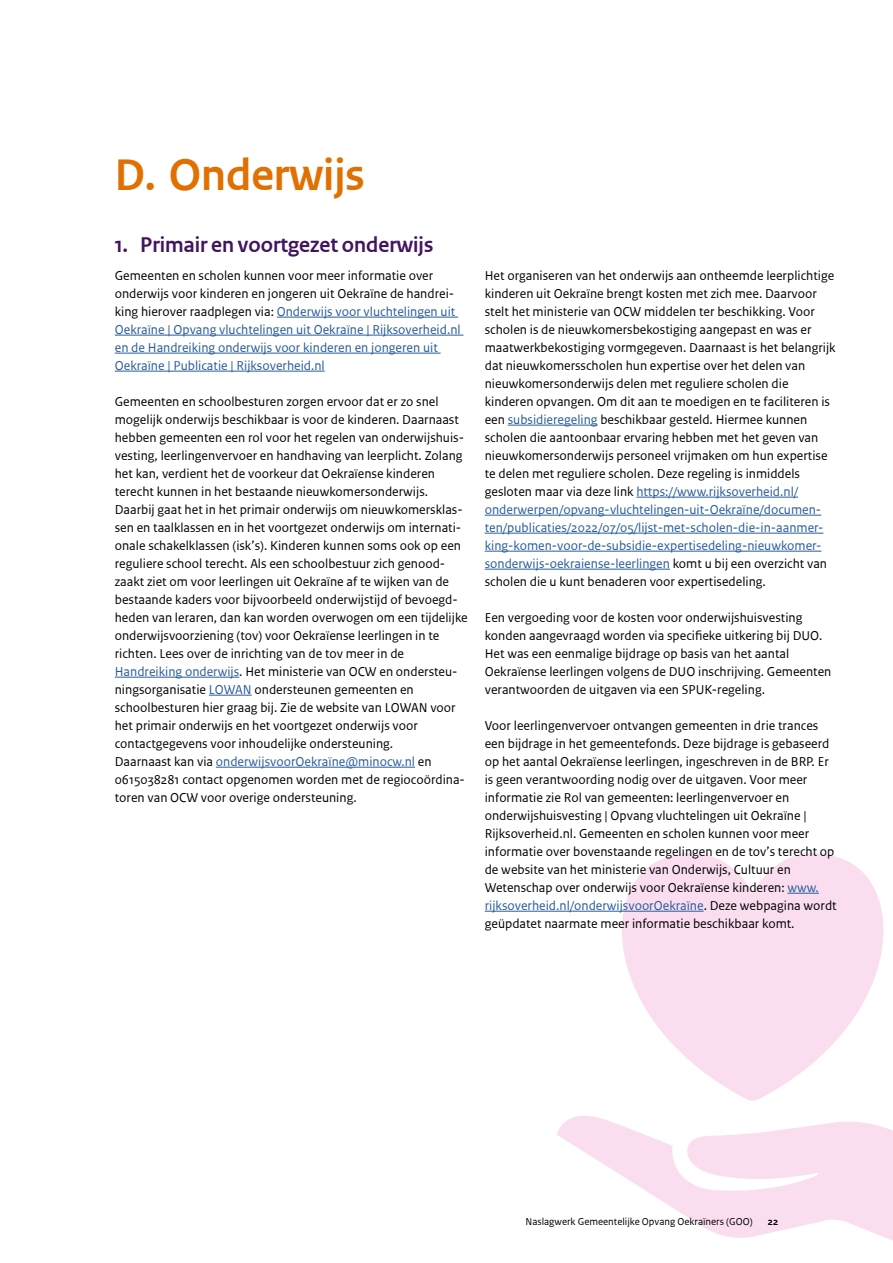
<style>
.page{position:relative;width:893px;height:1263px;background:#fff}
.page>*{position:absolute;margin:0;border:0;box-sizing:border-box;transform-origin:0 0}
.t1{font:700 46.5px "Rijksoverheid Sans Heading TT";color:#e17000}
.t2{font:700 22.5px "Rijksoverheid Sans Heading TT";color:#42145f}
.t3{font:13.5px/18px "Rijksoverheid Sans Text TT";color:#000}
.t4{font:13.5px/18px "Rijksoverheid Sans Text TT";color:#275b9b}
.t5{font:10.5px "Rijksoverheid Sans Text TT";color:#000}
.t6{font:700 10.5px "Rijksoverheid Sans Heading TT";color:#000}
.s1{color:#000}
.s2{color:#275b9b}
</style>
<div class="page">
<svg style="left:557px;top:1116px;width:336px;height:125px;fill:#fadef0"></svg>
<svg style="left:598px;top:853px;width:286px;height:248px;fill:#fadef0"></svg>
<hr style="left:277px;top:317px;width:181px;height:1px;background:#275b9b">
<hr style="left:115px;top:335px;width:348px;height:1px;background:#275b9b">
<hr style="left:115px;top:353px;width:326px;height:1px;background:#275b9b">
<hr style="left:115px;top:371px;width:210px;height:1px;background:#275b9b">
<hr style="left:115px;top:677px;width:124px;height:1px;background:#275b9b">
<hr style="left:209px;top:695px;width:43px;height:1px;background:#275b9b">
<hr style="left:216px;top:767px;width:199px;height:1px;background:#275b9b">
<hr style="left:508px;top:425px;width:90px;height:1px;background:#275b9b">
<hr style="left:636px;top:497px;width:162px;height:1px;background:#275b9b">
<hr style="left:485px;top:515px;width:336px;height:1px;background:#275b9b">
<hr style="left:485px;top:533px;width:338px;height:1px;background:#275b9b">
<hr style="left:485px;top:551px;width:336px;height:1px;background:#275b9b">
<hr style="left:485px;top:569px;width:185px;height:1px;background:#275b9b">
<hr style="left:787px;top:893px;width:32px;height:1px;background:#275b9b">
<hr style="left:485px;top:911px;width:219px;height:1px;background:#275b9b">
<h1 class="t1" style="left:115px;top:149px;width:251px">D. Onderwijs</h1>
<h3 class="t2" style="left:115px;top:232px;width:320px">1. Primair en voortgezet onderwijs</h3>
<p class="t4" style="left:115px;top:267px;width:347px"><span class="s1">Gemeenten en scholen kunnen voor meer informatie over onderwijs voor kinderen en jongeren uit Oekraïne de handrei&shy;king hierover raadplegen via:</span> Onderwijs voor vluchtelingen uit Oekraïne | Opvang vluchtelingen uit Oekraïne | Rijksoverheid.nl en de Handreiking onderwijs voor kinderen en jongeren uit Oekraïne | Publicatie | Rijksoverheid.nl</p>
<p class="t3" style="left:115px;top:393px;width:354px">Gemeenten en schoolbesturen zorgen ervoor dat er zo snel mogelijk onderwijs beschikbaar is voor de kinderen. Daarnaast hebben gemeenten een rol voor het regelen van onderwijshuis&shy;vesting, leerlingenvervoer en handhaving van leerplicht. Zolang het kan, verdient het de voorkeur dat Oekraïense kinderen terecht kunnen in het bestaande nieuwkomersonderwijs.<br>Daarbij gaat het in het primair onderwijs om nieuwkomersklas&shy;sen en taalklassen en in het voortgezet onderwijs om internati&shy;onale schakelklassen (isk’s). Kinderen kunnen soms ook op een reguliere school terecht. Als een schoolbestuur zich genood&shy;zaakt ziet om voor leerlingen uit Oekraïne af te wijken van de bestaande kaders voor bijvoorbeeld onderwijstijd of bevoegd&shy;heden van leraren, dan kan worden overwogen om een tijdelijke onderwijsvoorziening (tov) voor Oekraïense leerlingen in te richten. Lees over de inrichting van de tov meer in de <span class="s2">Handreiking onderwijs</span>. Het ministerie van OCW en ondersteu&shy;ningsorganisatie <span class="s2">LOWAN</span> ondersteunen gemeenten en schoolbesturen hier graag bij. Zie de website van LOWAN voor het primair onderwijs en het voortgezet onderwijs voor contactgegevens voor inhoudelijke ondersteuning.<br>Daarnaast kan via <span class="s2">onderwijsvoorOekraïne@minocw.nl</span> en 0615038281 contact opgenomen worden met de regiocoördina&shy;toren van OCW voor overige ondersteuning.</p>
<p class="t3" style="left:485px;top:267px;width:352px">Het organiseren van het onderwijs aan ontheemde leerplichtige kinderen uit Oekraïne brengt kosten met zich mee. Daarvoor stelt het ministerie van OCW middelen ter beschikking. Voor scholen is de nieuwkomersbekostiging aangepast en was er maatwerkbekostiging vormgegeven. Daarnaast is het belangrijk dat nieuwkomersscholen hun expertise over het delen van nieuwkomersonderwijs delen met reguliere scholen die kinderen opvangen. Om dit aan te moedigen en te faciliteren is een <span class="s2">subsidieregeling</span> beschikbaar gesteld. Hiermee kunnen scholen die aantoonbaar ervaring hebben met het geven van nieuwkomersonderwijs personeel vrijmaken om hun expertise te delen met reguliere scholen. Deze regeling is inmiddels gesloten maar via deze link <span class="s2">https://www.rijksoverheid.nl/ onderwerpen/opvang-vluchtelingen-uit-Oekraïne/documen&shy;ten/publicaties/2022/07/05/lijst-met-scholen-die-in-aanmer&shy;king-komen-voor-de-subsidie-expertisedeling-nieuwkomer&shy;sonderwijs-oekraiense-leerlingen</span> komt u bij een overzicht van scholen die u kunt benaderen voor expertisedeling.</p>
<p class="t3" style="left:485px;top:609px;width:319px">Een vergoeding voor de kosten voor onderwijshuisvesting</p>
<p class="t3" style="left:485px;top:627px;width:339px">konden aangevraagd worden via specifieke uitkering bij DUO.</p>
<p class="t3" style="left:485px;top:645px;width:348px">Het was een eenmalige bijdrage op basis van het aantal<br>Oekraïense leerlingen volgens de DUO inschrijving. Gemeenten verantwoorden de uitgaven via een SPUK-regeling.</p>
<p class="t3" style="left:485px;top:717px;width:346px">Voor leerlingenvervoer ontvangen gemeenten in drie trances een bijdrage in het gemeentefonds. Deze bijdrage is gebaseerd op het aantal Oekraïense leerlingen, ingeschreven in de BRP. Er is geen verantwoording nodig over de uitgaven. Voor meer</p>
<p class="t3" style="left:485px;top:789px;width:306px">informatie zie Rol van gemeenten: leerlingenvervoer en</p>
<p class="t3" style="left:485px;top:807px;width:353px">onderwijshuisvesting | Opvang vluchtelingen uit Oekraïne | Rijksoverheid.nl. Gemeenten en scholen kunnen voor meer informatie over bovenstaande regelingen en de tov’s terecht op de website van het ministerie van Onderwijs, Cultuur en Wetenschap over onderwijs voor Oekraïense kinderen: <span class="s2">www. rijksoverheid.nl/onderwijsvoorOekraïne</span>. Deze webpagina wordt geüpdatet naarmate meer informatie beschikbaar komt.</p>
<p class="t5" style="left:525px;top:1215px;width:229px">Naslagwerk Gemeentelijke Opvang Oekraïners (GOO)</p>
<p class="t6" style="left:768px;top:1215px;width:12px">22</p>
</div>
